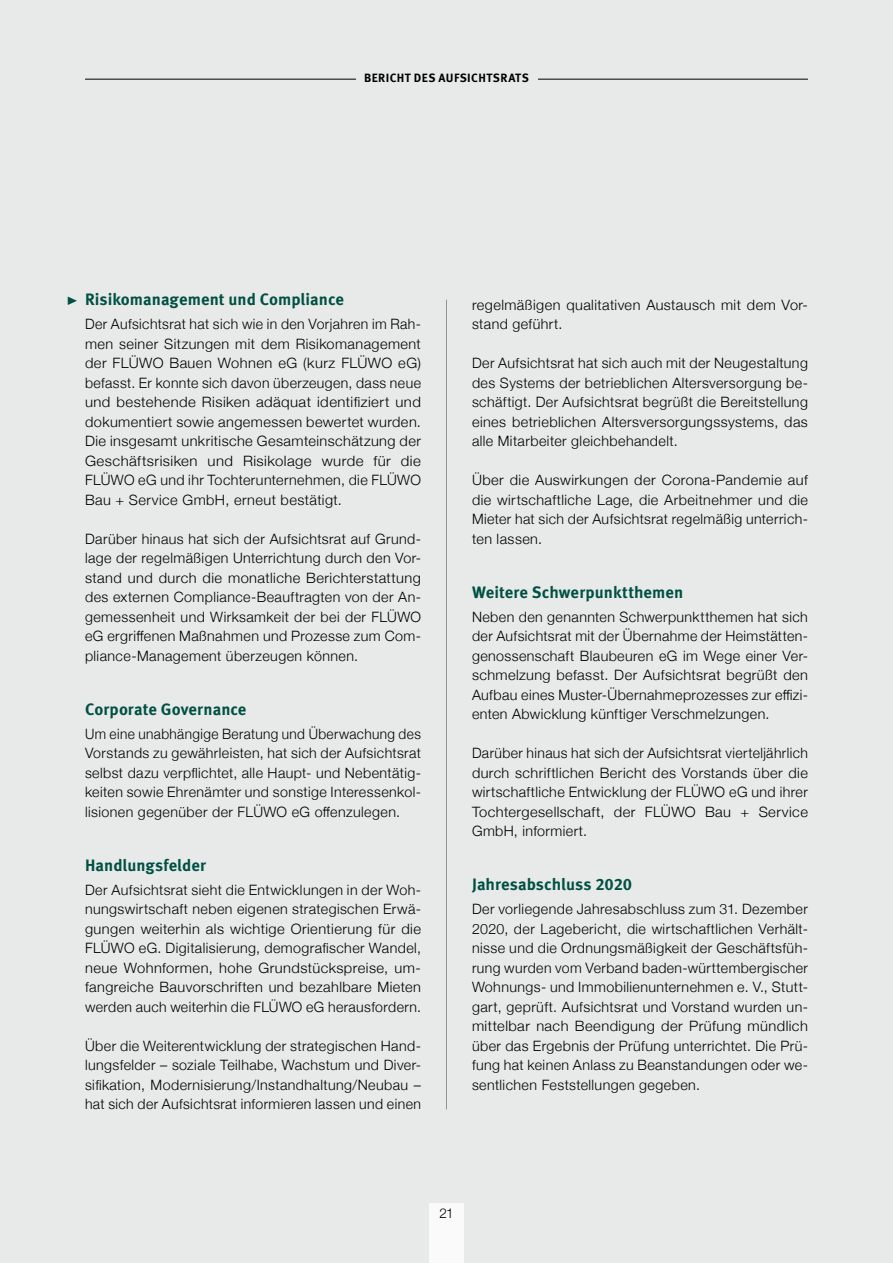
<style>
.page{position:relative;width:893px;height:1263px;background:#e7eae9}
.page>*{position:absolute;margin:0;border:0;box-sizing:border-box;transform-origin:0 0}
.t1{font:700 16.5px "Meta Pro";color:#005043}
.t2{font:300 14.25px/19.5px "Helvetica Neue";letter-spacing:.03em;color:#000;text-align:justify}
.t3{font:300 14.25px/19.5px "Helvetica Neue";letter-spacing:.03em;color:#000;text-align:justify;scale:.96 1}
.t4{font:300 13.5px "Helvetica Neue";color:#000}
.t5{font:700 12px "Meta Pro";letter-spacing:.03em;color:#000}
</style>
<div class="page">
<hr style="left:85px;top:79px;width:723px;height:1px;background:#000">
<div style="left:355px;top:64px;width:182px;height:26px;background:#e7eae9"></div>
<hr style="left:446px;top:300px;width:1px;height:809px;background:#959490">
<div style="left:429px;top:1203px;width:34px;height:60px;background:#fff"></div>
<p class="t5" style="left:364px;top:70px;width:166px">BERICHT DES AUFSICHTSRATS</p>
<p class="t1" style="left:85px;top:289px;width:260px">Risikomanagement und Compliance</p>
<p class="t2" style="left:85px;top:313px;width:337px">Der Aufsichtsrat hat sich wie in den Vorjahren im Rah&shy;men seiner Sitzungen mit dem Risikomanagement der FLÜWO Bauen Wohnen eG (kurz FLÜWO eG) befasst. Er konnte sich davon überzeugen, dass neue und bestehende Risiken adäquat identifiziert und dokumentiert sowie angemessen bewertet wurden.<br>Die insgesamt unkritische Gesamteinschätzung der Geschäftsrisiken und Risikolage wurde für die FLÜWO eG und ihr Tochterunternehmen, die FLÜWO Bau + Service GmbH, erneut bestätigt.</p>
<p class="t2" style="left:85px;top:528px;width:337px">Darüber hinaus hat sich der Aufsichtsrat auf Grund&shy;lage der regelmäßigen Unterrichtung durch den Vor&shy;stand und durch die monatliche Berichterstattung des externen Compliance-Beauftragten von der An&shy;gemessenheit und Wirksamkeit der bei der FLÜWO eG ergriffenen Maßnahmen und Prozesse zum Com&shy;pliance-Management überzeugen können.</p>
<p class="t1" style="left:85px;top:699px;width:163px">Corporate Governance</p>
<p class="t3" style="left:85px;top:723px;width:351px">Um eine unabhängige Beratung und Überwachung des Vorstands zu gewährleisten, hat sich der Aufsichtsrat selbst dazu verpflichtet, alle Haupt- und Nebentätig&shy;keiten sowie Ehrenämter und sonstige Interessenkol&shy;lisionen gegenüber der FLÜWO eG offenzulegen.</p>
<p class="t1" style="left:85px;top:855px;width:122px">Handlungsfelder</p>
<p class="t2" style="left:85px;top:879px;width:337px">Der Aufsichtsrat sieht die Entwicklungen in der Woh&shy;nungswirtschaft neben eigenen strategischen Erwä&shy;gungen weiterhin als wichtige Orientierung für die FLÜWO eG. Digitalisierung, demografischer Wandel, neue Wohnformen, hohe Grundstückspreise, um&shy;fangreiche Bauvorschriften und bezahlbare Mieten werden auch weiterhin die FLÜWO eG herausfordern.</p>
<p class="t2" style="left:85px;top:1035px;width:337px">Über die Weiterentwicklung der strategischen Hand&shy;lungsfelder – soziale Teilhabe, Wachstum und Diver&shy;sifikation, Modernisierung/Instandhaltung/Neubau – hat sich der Aufsichtsrat informieren lassen und einen</p>
<p class="t2" style="left:472px;top:294px;width:337px">regelmäßigen qualitativen Austausch mit dem Vor&shy;stand geführt.</p>
<p class="t2" style="left:472px;top:352px;width:337px">Der Aufsichtsrat hat sich auch mit der Neugestaltung des Systems der betrieblichen Altersversorgung be&shy;schäftigt. Der Aufsichtsrat begrüßt die Bereitstellung eines betrieblichen Altersversorgungssystems, das alle Mitarbeiter gleichbehandelt.</p>
<p class="t2" style="left:472px;top:469px;width:337px">Über die Auswirkungen der Corona-Pandemie auf die wirtschaftliche Lage, die Arbeitnehmer und die Mieter hat sich der Aufsichtsrat regelmäßig unterrich&shy;ten lassen.</p>
<p class="t1" style="left:472px;top:582px;width:213px">Weitere Schwerpunktthemen</p>
<p class="t2" style="left:472px;top:606px;width:337px">Neben den genannten Schwerpunktthemen hat sich der Aufsichtsrat mit der Übernahme der Heimstätten&shy;genossenschaft Blaubeuren eG im Wege einer Ver&shy;schmelzung befasst. Der Aufsichtsrat begrüßt den Aufbau eines Muster-Übernahmeprozesses zur effizi&shy;enten Abwicklung künftiger Verschmelzungen.</p>
<p class="t2" style="left:472px;top:742px;width:337px">Darüber hinaus hat sich der Aufsichtsrat vierteljährlich durch schriftlichen Bericht des Vorstands über die wirtschaftliche Entwicklung der FLÜWO eG und ihrer Tochtergesellschaft, der FLÜWO Bau + Service GmbH, informiert.</p>
<p class="t1" style="left:472px;top:874px;width:162px">Jahresabschluss 2020</p>
<p class="t2" style="left:472px;top:898px;width:337px">Der vorliegende Jahresabschluss zum 31. Dezember 2020, der Lagebericht, die wirtschaftlichen Verhält&shy;nisse und die Ordnungsmäßigkeit der Geschäftsfüh&shy;rung wurden vom Verband baden-württembergischer Wohnungs- und Immobilienunternehmen e. V., Stutt&shy;gart, geprüft. Aufsichtsrat und Vorstand wurden un&shy;mittelbar nach Beendigung der Prüfung mündlich über das Ergebnis der Prüfung unterrichtet. Die Prü&shy;fung hat keinen Anlass zu Beanstandungen oder we&shy;sentlichen Feststellungen gegeben.</p>
<p class="t4" style="left:439px;top:1203px;width:16px">21</p>
</div>
